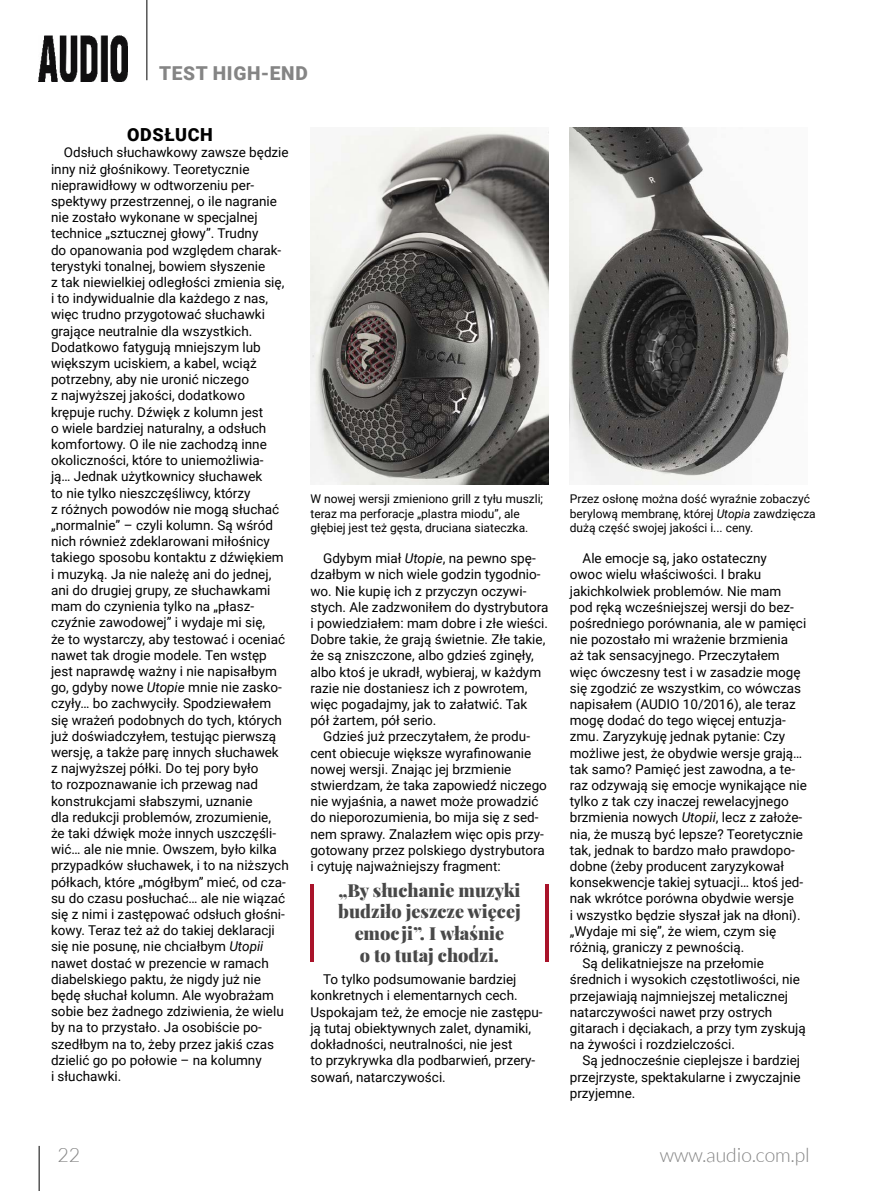
<style>
.page{position:relative;width:893px;height:1191px;background:#fff}
.page>*{position:absolute;margin:0;border:0;box-sizing:border-box;transform-origin:0 0}
.t1{font:300 19.5px "Lato";color:#858585}
.t2{font:900 19.2px "Roboto";letter-spacing:.035em;color:#858585}
.t3{font:900 18px/21.6px "Playfair Display";color:#484848;text-align:center}
.t4{font:900 18px "Roboto";letter-spacing:.035em;color:#000}
.t5{font:13.5px/16.2px "Roboto";color:#000}
.t6{font:12px/14.4px "Roboto";color:#000}
.s1{font-style:italic}
</style>
<div class="page">
<hr style="left:39px;top:1145px;width:1px;height:46px;background:#000">
<hr style="left:147px;top:0;width:1px;height:80px;background:#000">
<img style="left:39px;top:35px;width:89px;height:46px">
<img style="left:310px;top:128px;width:239px;height:357px">
<img style="left:570px;top:128px;width:221px;height:357px">
<hr style="left:310px;top:884px;width:4px;height:77px;background:#a9132a">
<hr style="left:545px;top:884px;width:4px;height:77px;background:#a9132a">
<h2 class="t2" style="left:159px;top:60px;width:150px">TEST HIGH-END</h2>
<h3 class="t4" style="left:127px;top:122px;width:87px">ODSŁUCH</h3>
<p class="t5" style="left:51px;top:144px;width:239px;text-indent:13px">Odsłuch słuchawkowy zawsze będzie inny niż głośnikowy. Teoretycznie nieprawidłowy w odtworzeniu per&shy;spektywy przestrzennej, o ile nagranie nie zostało wykonane w specjalnej technice „sztucznej głowy”. Trudny<br>do opanowania pod względem charak&shy;terystyki tonalnej, bowiem słyszenie<br>z tak niewielkiej odległości zmienia się, i to indywidualnie dla każdego z nas, więc trudno przygotować słuchawki grające neutralnie dla wszystkich.<br>Dodatkowo fatygują mniejszym lub większym uciskiem, a kabel, wciąż potrzebny, aby nie uronić niczego<br>z najwyższej jakości, dodatkowo krępuje ruchy. Dźwięk z kolumn jest<br>o wiele bardziej naturalny, a odsłuch komfortowy. O ile nie zachodzą inne okoliczności, które to uniemożliwia-<br>ją… Jednak użytkownicy słuchawek<br>to nie tylko nieszczęśliwcy, którzy<br>z różnych powodów nie mogą słuchać „normalnie” – czyli kolumn. Są wśród nich również zdeklarowani miłośnicy takiego sposobu kontaktu z dźwiękiem i muzyką. Ja nie należę ani do jednej, ani do drugiej grupy, ze słuchawkami mam do czynienia tylko na „płasz&shy;czyźnie zawodowej” i wydaje mi się,<br>że to wystarczy, aby testować i oceniać nawet tak drogie modele. Ten wstęp jest naprawdę ważny i nie napisałbym go, gdyby nowe <span class="s1">Utopie</span> mnie nie zasko&shy;czyły… bo zachwyciły. Spodziewałem się wrażeń podobnych do tych, których już doświadczyłem, testując pierwszą wersję, a także parę innych słuchawek z najwyższej półki. Do tej pory było<br>to rozpoznawanie ich przewag nad konstrukcjami słabszymi, uznanie<br>dla redukcji problemów, zrozumienie,<br>że taki dźwięk może innych uszczęśli&shy;wić… ale nie mnie. Owszem, było kilka przypadków słuchawek, i to na niższych półkach, które „mógłbym” mieć, od cza&shy;su do czasu posłuchać… ale nie wiązać się z nimi i zastępować odsłuch głośni&shy;kowy. Teraz też aż do takiej deklaracji się nie posunę, nie chciałbym <span class="s1">Utopii </span>nawet dostać w prezencie w ramach diabelskiego paktu, że nigdy już nie będę słuchał kolumn. Ale wyobrażam sobie bez żadnego zdziwienia, że wielu by na to przystało. Ja osobiście po&shy;szedłbym na to, żeby przez jakiś czas dzielić go po połowie – na kolumny<br>i słuchawki.</p>
<p class="t6" style="left:310px;top:491px;width:234px">W nowej wersji zmieniono grill z tyłu muszli; teraz ma perforacje „plastra miodu”, ale głębiej jest też gęsta, druciana siateczka.</p>
<p class="t6" style="left:570px;top:491px;width:247px">Przez osłonę można dość wyraźnie zobaczyć berylową membranę, której <span class="s1">Utopia</span> zawdzięcza dużą część swojej jakości i... ceny.</p>
<p class="t5" style="left:310px;top:549px;width:240px;text-indent:13px">Gdybym miał <span class="s1">Utopie</span>, na pewno spę&shy;dzałbym w nich wiele godzin tygodnio&shy;wo. Nie kupię ich z przyczyn oczywi&shy;stych. Ale zadzwoniłem do dystrybutora i powiedziałem: mam dobre i złe wieści.<br>Dobre takie, że grają świetnie. Złe takie, że są zniszczone, albo gdzieś zginęły, albo ktoś je ukradł, wybieraj, w każdym razie nie dostaniesz ich z powrotem, więc pogadajmy, jak to załatwić. Tak pół żartem, pół serio.</p>
<p class="t5" style="left:310px;top:728px;width:238px;text-indent:13px">Gdzieś już przeczytałem, że produ&shy;cent obiecuje większe wyrafinowanie nowej wersji. Znając jej brzmienie stwierdzam, że taka zapowiedź niczego nie wyjaśnia, a nawet może prowadzić do nieporozumienia, bo mija się z sed&shy;nem sprawy. Znalazłem więc opis przy&shy;gotowany przez polskiego dystrybutora i cytuję najważniejszy fragment:</p>
<h3 class="t3" style="left:338px;top:877px;width:184px">„By słuchanie muzyki budziło jeszcze więcej emocji”. I właśnie<br>o to tutaj chodzi.</h3>
<p class="t5" style="left:310px;top:971px;width:234px;text-indent:13px">To tylko podsumowanie bardziej konkretnych i elementarnych cech.<br>Uspokajam też, że emocje nie zastępu&shy;ją tutaj obiektywnych zalet, dynamiki, dokładności, neutralności, nie jest<br>to przykrywka dla podbarwień, przery&shy;sowań, natarczywości.</p>
<p class="t5" style="left:583px;top:549px;width:186px">Ale emocje są, jako ostateczny</p>
<p class="t5" style="left:570px;top:566px;width:193px">owoc wielu właściwości. I braku</p>
<p class="t5" style="left:570px;top:582px;width:213px">jakichkolwiek problemów. Nie mam</p>
<p class="t5" style="left:570px;top:598px;width:226px">pod ręką wcześniejszej wersji do bez-</p>
<p class="t5" style="left:570px;top:614px;width:238px">pośredniego porównania, ale w pamięci</p>
<p class="t5" style="left:570px;top:630px;width:220px">nie pozostało mi wrażenie brzmienia</p>
<p class="t5" style="left:570px;top:647px;width:211px">aż tak sensacyjnego. Przeczytałem</p>
<p class="t5" style="left:570px;top:663px;width:232px">więc ówczesny test i w zasadzie mogę</p>
<p class="t5" style="left:570px;top:679px;width:233px">się zgodzić ze wszystkim, co wówczas</p>
<p class="t5" style="left:570px;top:695px;width:227px">napisałem (AUDIO 10/2016), ale teraz</p>
<p class="t5" style="left:570px;top:711px;width:217px">mogę dodać do tego więcej entuzja-</p>
<p class="t5" style="left:570px;top:728px;width:217px">zmu. Zaryzykuję jednak pytanie: Czy</p>
<p class="t5" style="left:570px;top:744px;width:234px">możliwe jest, że obydwie wersje grają…</p>
<p class="t5" style="left:570px;top:760px;width:227px">tak samo? Pamięć jest zawodna, a te-</p>
<p class="t5" style="left:570px;top:776px;width:239px">raz odzywają się emocje wynikające nie</p>
<p class="t5" style="left:570px;top:792px;width:220px">tylko z tak czy inaczej rewelacyjnego</p>
<p class="t5" style="left:570px;top:809px;width:234px">brzmienia nowych <span class="s1">Utopii</span>, lecz z założe-</p>
<p class="t5" style="left:570px;top:825px;width:235px">nia, że muszą być lepsze? Teoretycznie</p>
<p class="t5" style="left:570px;top:841px;width:227px">tak, jednak to bardzo mało prawdopo-</p>
<p class="t5" style="left:570px;top:857px;width:216px">dobne (żeby producent zaryzykował</p>
<p class="t5" style="left:570px;top:873px;width:235px">konsekwencje takiej sytuacji… ktoś jed-</p>
<p class="t5" style="left:570px;top:890px;width:225px">nak wkrótce porówna obydwie wersje</p>
<p class="t5" style="left:570px;top:906px;width:232px">i wszystko będzie słyszał jak na dłoni).</p>
<p class="t5" style="left:570px;top:922px;width:208px">„Wydaje mi się”, że wiem, czym się</p>
<p class="t5" style="left:570px;top:938px;width:176px">różnią, graniczy z pewnością.</p>
<p class="t5" style="left:583px;top:954px;width:183px">Są delikatniejsze na przełomie</p>
<p class="t5" style="left:570px;top:971px;width:232px">średnich i wysokich częstotliwości, nie</p>
<p class="t5" style="left:570px;top:987px;width:220px">przejawiają najmniejszej metalicznej</p>
<p class="t5" style="left:570px;top:1003px;width:204px">natarczywości nawet przy ostrych</p>
<p class="t5" style="left:570px;top:1019px;width:237px">gitarach i dęciakach, a przy tym zyskują</p>
<p class="t5" style="left:570px;top:1035px;width:167px">na żywości i rozdzielczości.</p>
<p class="t5" style="left:583px;top:1052px;width:219px">Są jednocześnie cieplejsze i bardziej</p>
<p class="t5" style="left:570px;top:1068px;width:232px">przejrzyste, spektakularne i zwyczajnie</p>
<p class="t5" style="left:570px;top:1084px;width:67px">przyjemne.</p>
<h1 class="t1" style="left:57px;top:1144px;width:24px">22</h1>
<h1 class="t1" style="left:660px;top:1144px;width:151px">www.audio.com.pl</h1>
</div>
